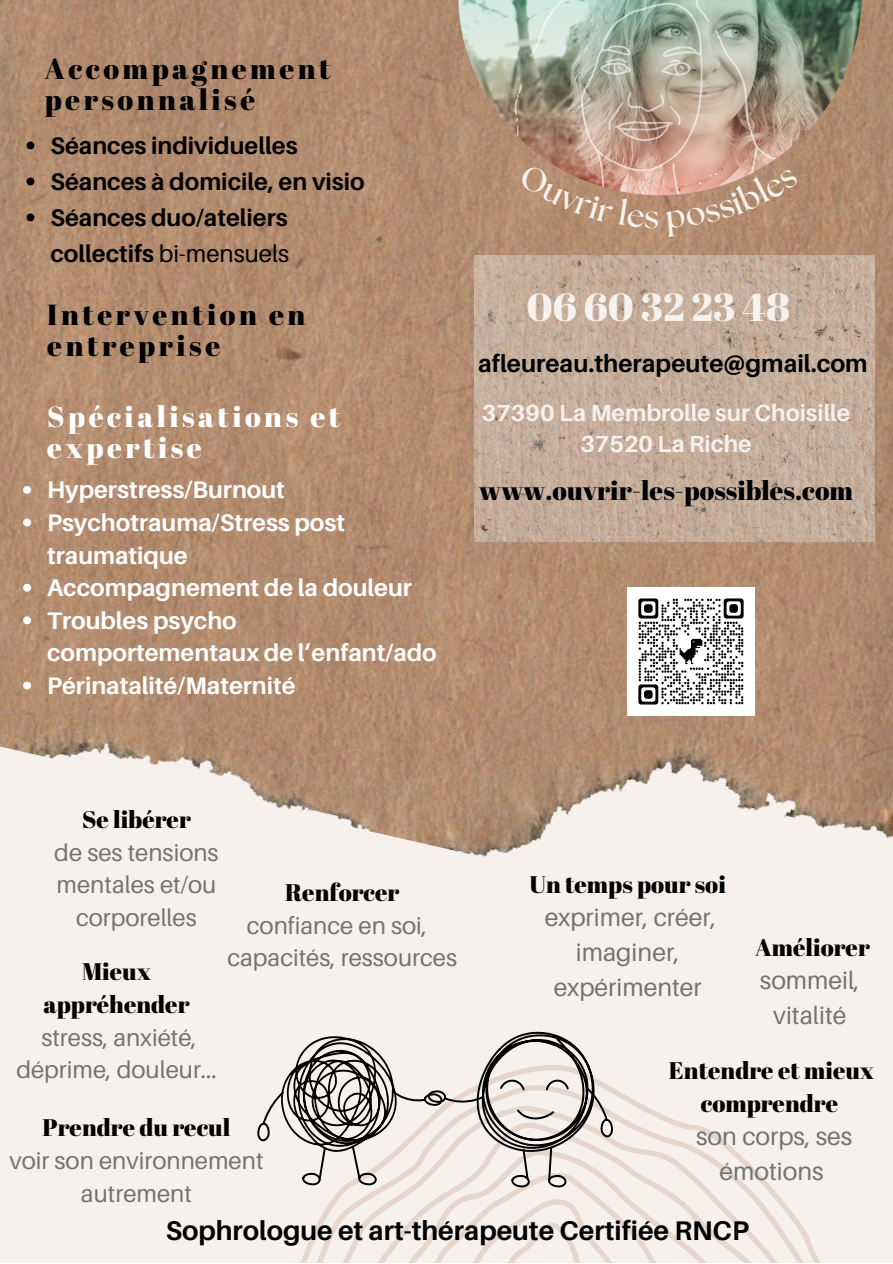
<style>
.page{position:relative;width:893px;height:1264px;background:#fff}
.page>*{position:absolute;margin:0;border:0;box-sizing:border-box;transform-origin:0 0}
.t1{font:39px "Abril Fatface";color:#f7f1ee}
.t2{font:28.95px/31.5px "Abril Fatface";letter-spacing:.12em;color:#000}
.t3{font:28.95px/31.5px "Abril Fatface";letter-spacing:.12em;color:#fff}
.t4{font:700 27px "Aileron";color:#000}
.t5{font:26.55px "Abril Fatface";color:#000}
.t6{font:24.9px/34.8px "Aileron";color:#737373;text-align:center}
.t7{font:700 24.45px "Aileron";color:#000}
.t8{font:700 24px/32.5px "Aileron";color:#fff}
.t9{font:24px/32.5px "Aileron";color:#737373;text-align:center}
.t10{font:24px/32.5px "Abril Fatface";color:#000;text-align:center}
.t11{font:700 24px/36px "Aileron";color:#000}
.t12{font:700 23.25px "Aileron";color:#f7f1ee}
.s1{font-weight:400}
</style>
<div class="page">
<div style="left:0;top:0;width:892px;height:1262px;background:#f7f1ee"></div>
<svg style="left:785px;top:1203px;width:19px;height:59px"></svg>
<svg style="left:691px;top:1125px;width:94px;height:137px"></svg>
<svg style="left:691px;top:1139px;width:68px;height:123px"></svg>
<img style="left:0;top:0;width:892px;height:857px">
<img style="left:458px;top:0;width:403px;height:195px">
<img style="left:474px;top:256px;width:400px;height:285px">
<img style="left:627px;top:588px;width:127px;height:127px">
<svg style="left:257px;top:1031px;width:434px;height:231px"></svg>
<svg style="left:23px;top:486px;width:8px;height:8px"></svg>
<svg style="left:23px;top:518px;width:8px;height:8px"></svg>
<svg style="left:23px;top:584px;width:8px;height:7px"></svg>
<svg style="left:23px;top:616px;width:8px;height:8px"></svg>
<svg style="left:23px;top:681px;width:8px;height:8px"></svg>
<svg style="left:27px;top:141px;width:7px;height:8px"></svg>
<svg style="left:27px;top:177px;width:7px;height:8px"></svg>
<svg style="left:27px;top:213px;width:7px;height:8px"></svg>
<svg style="left:518px;top:163px;width:140px;height:65px;background:#bc9278"></svg>
<svg style="left:666px;top:169px;width:132px;height:68px;background:#bb9176"></svg>
<p class="t2" style="left:45px;top:52px;width:287px">Accompagnement</p>
<p class="t2" style="left:45px;top:83px;width:212px">personnalisé</p>
<p class="t11" style="left:50px;top:127px;width:249px">Séances individuelles</p>
<p class="t11" style="left:50px;top:163px;width:316px">Séances à domicile, en visio</p>
<p class="t11" style="left:50px;top:199px;width:240px">Séances duo/ateliers collectifs <span class="s1">bi-mensuels</span></p>
<p class="t2" style="left:47px;top:298px;width:260px">Intervention en entreprise</p>
<p class="t3" style="left:47px;top:399px;width:294px">Spécialisations et expertise</p>
<p class="t8" style="left:47px;top:473px;width:239px">Hyperstress/Burnout</p>
<p class="t8" style="left:47px;top:506px;width:299px">Psychotrauma/Stress post traumatique</p>
<p class="t8" style="left:47px;top:571px;width:366px">Accompagnement de la douleur</p>
<p class="t8" style="left:47px;top:603px;width:391px">Troubles psycho comportementaux de l’enfant/ado</p>
<p class="t8" style="left:47px;top:669px;width:250px">Périnatalité/Maternité</p>
<p class="t1" style="left:527px;top:279px;width:264px">06 60 32 23 48</p>
<p class="t7" style="left:478px;top:348px;width:391px">afleureau.therapeute@gmail.com</p>
<p class="t12" style="left:482px;top:398px;width:370px">37390 La Membrolle sur Choisille</p>
<p class="t12" style="left:580px;top:429px;width:173px">37520 La Riche</p>
<p class="t5" style="left:479px;top:472px;width:375px">www.ouvrir-les-possibles.com</p>
<p class="t10" style="left:82px;top:802px;width:110px">Se libérer</p>
<p class="t9" style="left:54px;top:835px;width:166px">de ses tensions mentales et/ou corporelles</p>
<p class="t10" style="left:44px;top:954px;width:147px">Mieux appréhender</p>
<p class="t9" style="left:16px;top:1020px;width:202px">stress, anxiété, déprime, douleur...</p>
<p class="t10" style="left:285px;top:875px;width:116px">Renforcer</p>
<p class="t9" style="left:227px;top:908px;width:231px">confiance en soi, capacités, ressources</p>
<p class="t10" style="left:43px;top:1110px;width:189px">Prendre du recul</p>
<p class="t9" style="left:9px;top:1143px;width:255px">voir son environnement autrement</p>
<p class="t10" style="left:529px;top:867px;width:198px">Un temps pour soi</p>
<p class="t6" style="left:544px;top:899px;width:173px">exprimer, créer, imaginer, expérimenter</p>
<p class="t10" style="left:755px;top:930px;width:116px">Améliorer</p>
<p class="t6" style="left:759px;top:962px;width:101px">sommeil,</p>
<p class="t6" style="left:773px;top:997px;width:75px">vitalité</p>
<p class="t10" style="left:669px;top:1053px;width:207px">Entendre et mieux comprendre</p>
<p class="t6" style="left:696px;top:1117px;width:158px">son corps, ses émotions</p>
<p class="t4" style="left:166px;top:1213px;width:584px">Sophrologue et art-thérapeute Certifiée RNCP</p>
</div>
